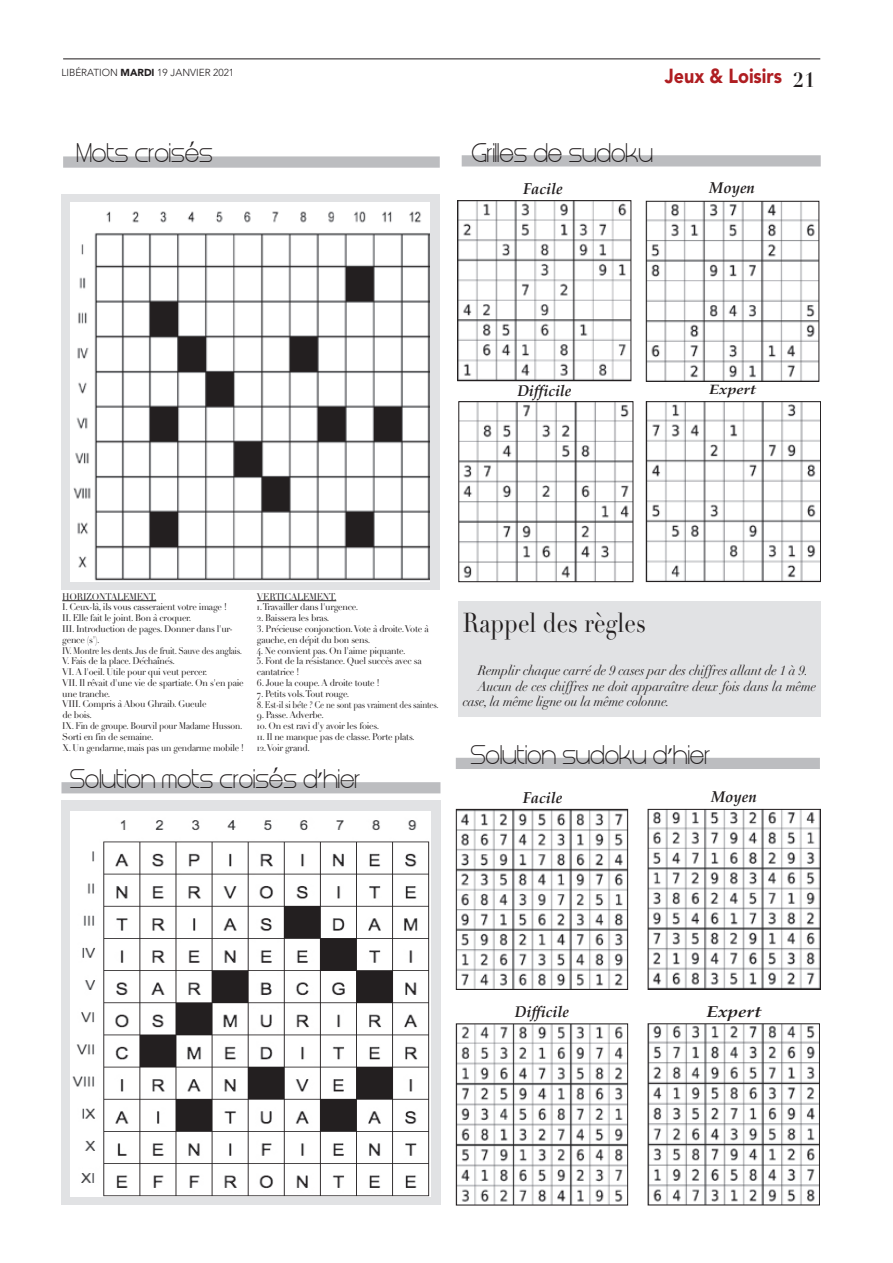
<style>
.page{position:relative;width:893px;height:1263px;background:#fff}
.page>*{position:absolute;margin:0;border:0;box-sizing:border-box;transform-origin:0 0}
.t1{font:27px "Didot";color:#231f20;scale:.86 1}
.t2{font:22.5px "Steiner";color:#231f20;scale:.95 1}
.t3{font:22.5px "Steiner";color:#231f20;scale:.96 1}
.t4{font:22.5px "font 0000000025 b 5 caa 1";color:#231f20;scale:.95 1}
.t5{font:900 20.25px "Avenir";color:#af1e22;scale:.88 1}
.t6{font:700 20.25px "Didot";color:#231f20}
.t7{font:15.75px "font 0000000025 b 5 caa 1";color:#231f20;scale:.95 1}
.t8{font:15.75px "font 0000000025 b 5 caa 1";color:#231f20;scale:1.21 1}
.t9{font:italic 13.5px "Didot";letter-spacing:-.01em;color:#231f20;scale:.96 1}
.t10{font:13.5px "font 0000000025 b 5 caa 1";color:#231f20;scale:1.21 1}
.t11{font:300 10.05px "Avenir";color:#231f20}
.t12{font:9.6px/10.8px "Didot";letter-spacing:-.03em;color:#231f20;scale:.95 1}
.t13{font:9.6px "Didot";letter-spacing:-.03em;color:#231f20;scale:.87 1}
.t14{font:9.6px "Didot";letter-spacing:-.03em;color:#231f20;scale:.86 1}
.s1{font-weight:900}
.s2{font-family:"font 0000000025 b 5 caa 1"}
</style>
<div class="page">
<div style="left:61px;top:800px;width:379px;height:405px;background:#e1e2e4"></div>
<div style="left:61px;top:194px;width:379px;height:395px;background:#e1e2e4"></div>
<img style="left:459px;top:202px;width:170px;height:177px">
<div style="left:457px;top:200px;width:174px;height:181px;border:1px solid #231f20"></div>
<img style="left:648px;top:203px;width:169px;height:177px">
<div style="left:646px;top:201px;width:173px;height:181px;border:1px solid #231f20"></div>
<img style="left:460px;top:403px;width:171px;height:177px">
<div style="left:458px;top:401px;width:175px;height:181px;border:1px solid #231f20"></div>
<img style="left:648px;top:403px;width:171px;height:177px">
<div style="left:646px;top:401px;width:175px;height:181px;border:1px solid #231f20"></div>
<img style="left:458px;top:811px;width:168px;height:177px">
<div style="left:456px;top:809px;width:172px;height:181px;border:1px solid #231f20"></div>
<img style="left:650px;top:811px;width:169px;height:177px">
<div style="left:648px;top:809px;width:173px;height:181px;border:1px solid #231f20"></div>
<img style="left:458px;top:1025px;width:168px;height:178px">
<div style="left:456px;top:1023px;width:172px;height:182px;border:1px solid #231f20"></div>
<img style="left:650px;top:1025px;width:168px;height:178px">
<div style="left:648px;top:1023px;width:172px;height:182px;border:1px solid #231f20"></div>
<div style="left:458px;top:601px;width:363px;height:115px;background:#e1e2e4"></div>
<div style="left:63px;top:157px;width:377px;height:11px;background:#bcbdc0"></div>
<div style="left:61px;top:782px;width:379px;height:11px;background:#bcbdc0"></div>
<div style="left:456px;top:758px;width:364px;height:11px;background:#bcbdc0"></div>
<div style="left:462px;top:155px;width:359px;height:11px;background:#bcbdc0"></div>
<img style="left:71px;top:203px;width:359px;height:378px">
<img style="left:71px;top:811px;width:359px;height:386px">
<hr style="left:63px;top:59px;width:757px;height:1px;background:#231f20">
<hr style="left:62px;top:600px;width:94px;height:1px;background:#231f20">
<hr style="left:257px;top:600px;width:79px;height:1px;background:#231f20">
<p class="t11" style="left:61px;top:67px;width:174px">LIBÉRATION <span class="s1">MARDI</span> 19 JANVIER 2021</p>
<p class="t5" style="left:665px;top:59px;width:135px">Jeux &amp; Loisirs</p>
<p class="t6" style="left:793px;top:67px;width:24px">21</p>
<p class="t4" style="left:190px;top:131px;width:8px">‘</p>
<p class="t3" style="left:76px;top:143px;width:143px">Mots croises</p>
<p class="t2" style="left:472px;top:143px;width:192px">Griles de sudoku</p>
<p class="t7" style="left:523px;top:176px;width:43px">Facile</p>
<p class="t7" style="left:709px;top:175px;width:50px">Moyen</p>
<p class="t7" style="left:517px;top:377px;width:59px">Difficile</p>
<p class="t10" style="left:709px;top:378px;width:40px">Expert</p>
<p class="t12" style="left:62px;top:591px;width:175px">HORIZONTALEMENT.<br>.I Ceux l a- ,̀ ils vous casseraient votre image !<br>II. Elle fait le joint. Bon ̀a croquer.</p>
<p class="t12" style="left:62px;top:634px;width:41px">gence .('s(</p>
<p class="t12" style="left:62px;top:623px;width:181px">III. Introduction de pages. Donner dans 'l ur-</p>
<p class="t13" style="left:70px;top:644px;width:200px">. Montre les dents. Jus de fruit. Sauve des anglais.</p>
<p class="t13" style="left:62px;top:644px;width:12px">IV</p>
<p class="t12" style="left:144px;top:656px;width:34px">́ hain ́.</p>
<p class="t12" style="left:62px;top:656px;width:92px">.V Fais de la place. Dec</p>
<p class="t12" style="left:62px;top:667px;width:154px">VI A. 'l oeil. Utile pour qui veut percer.</p>
<p class="t12" style="left:95px;top:677px;width:158px">̂ ait 'd une vie de spartiate. On 's en paie</p>
<p class="t12" style="left:160px;top:656px;width:15px">̂es</p>
<p class="t12" style="left:62px;top:677px;width:192px">VII. Il rev<br>une tranche.<br>VIII. Compris ̀a Abou Ghraib. Gueule<br>de bois.<br>IX. Fin de groupe. Bourvil pour Madame Husson.<br>Sorti en fin de semaine.<br>X. Un gendarme, mais pas un gendarme mobile !</p>
<p class="t12" style="left:257px;top:591px;width:108px">VERTICALEMENT.<br>1.Travailler dans 'l urgence.</p>
<p class="t12" style="left:279px;top:613px;width:162px;text-indent:-22px">2. Baissera les bras.<br>́ ieuse conjonction.Vote ̀a droite.Vote ̀a</p>
<p class="t12" style="left:257px;top:623px;width:29px">3. Prec</p>
<p class="t12" style="left:309px;top:634px;width:66px">́ it du bon sens.</p>
<p class="t12" style="left:257px;top:634px;width:62px">gauche, en dep</p>
<p class="t12" style="left:390px;top:645px;width:35px;text-indent:-133px">4. Ne convient pas. On 'l aime piquante.<br>̀ avec sa</p>
<p class="t12" style="left:313px;top:656px;width:86px">́istance. Quel succes</p>
<p class="t12" style="left:257px;top:656px;width:65px">5. Font de la res cantatrice !</p>
<p class="t12" style="left:257px;top:677px;width:131px">6. Joue la coupe A. droite toute !</p>
<p class="t12" style="left:301px;top:688px;width:146px;text-indent:-44px">7. Petits vols.Tout rouge.<br>ê ? Ce ne sont pas vraiment des saintes.</p>
<p class="t14" style="left:257px;top:698px;width:56px">8. Est i l- si bet</p>
<p class="t12" style="left:257px;top:710px;width:72px">9. Passe.Adverbe.</p>
<p class="t12" style="left:257px;top:720px;width:130px">10. On est ravi y'd avoir les foies.</p>
<p class="t12" style="left:257px;top:731px;width:168px">11. Il ne manque pas de classe. Porte plats.<br>12.Voir grand.</p>
<p class="t4" style="left:273px;top:757px;width:8px">‘</p>
<p class="t2" style="left:70px;top:769px;width:307px">Solution mots croises d<span class="s2">’</span>hier</p>
<p class="t1" style="left:463px;top:607px;width:215px">Rappel des règles</p>
<p class="t9" style="left:478px;top:662px;width:346px">Remplir chaque carré de 9 cases par des chiffres allant de 1 à 9.</p>
<p class="t9" style="left:478px;top:678px;width:354px">Aucun de ces chiffres ne doit apparaître deux fois dans la même</p>
<p class="t9" style="left:463px;top:693px;width:217px">case, la même ligne ou la même colonne.</p>
<p class="t2" style="left:470px;top:745px;width:254px">Solution sudoku d<span class="s2">’</span>hier</p>
<p class="t7" style="left:523px;top:784px;width:43px">Facile</p>
<p class="t7" style="left:711px;top:784px;width:50px">Moyen</p>
<p class="t7" style="left:515px;top:998px;width:59px">Difficile</p>
<p class="t8" style="left:706px;top:998px;width:47px">Expert</p>
</div>
